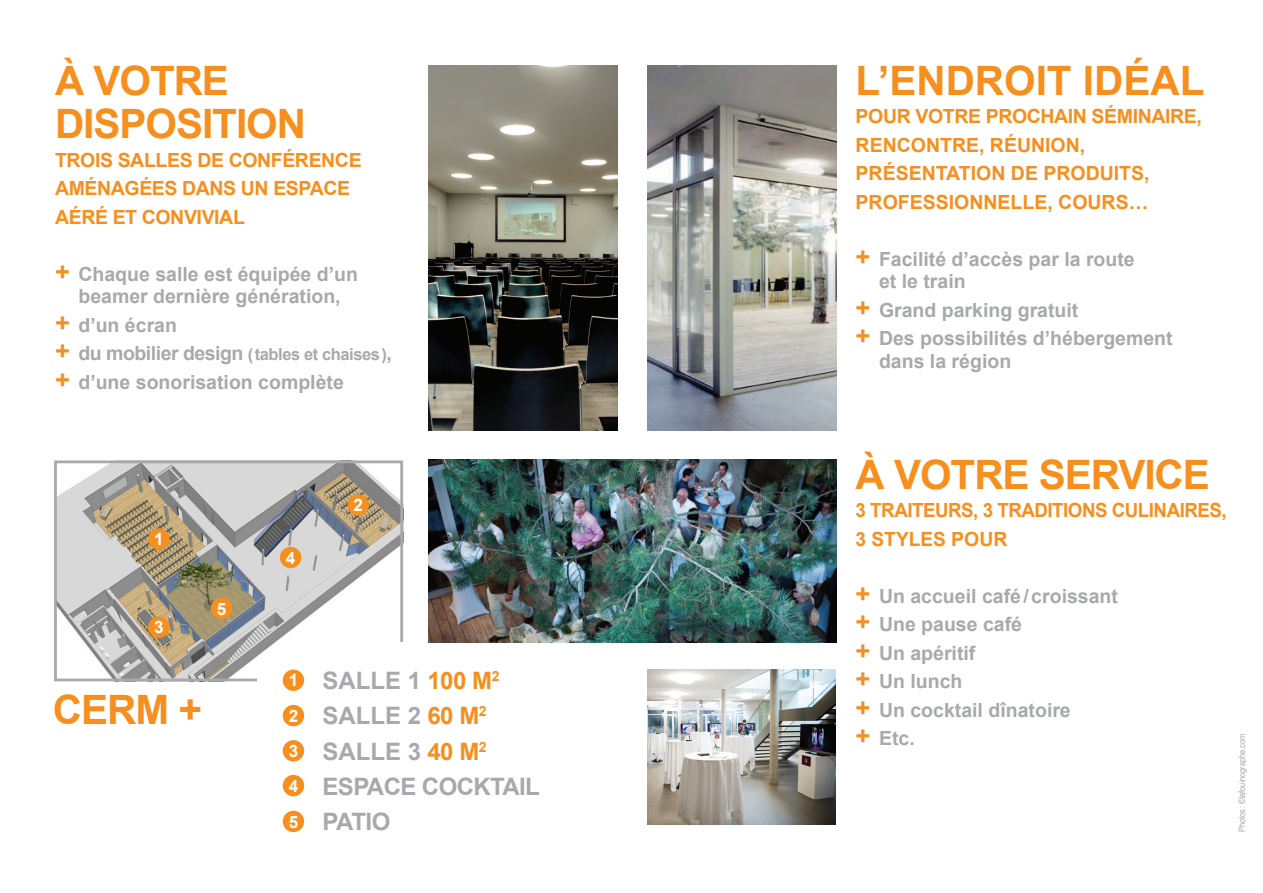
<style>
.page{position:relative;width:1263px;height:893px;background:#fff}
.page>*{position:absolute;margin:0;border:0;box-sizing:border-box;transform-origin:0 0}
.t1{font:700 40.5px/43.5px "Arial";letter-spacing:-.025em;color:#f68f1e}
.t2{font:700 40.5px "Arial";color:#f68f1e}
.t3{font:700 24px "Arial";letter-spacing:-.025em;color:#a8a9ad}
.t4{font:700 24px "Arial";letter-spacing:-.02em;color:#f68f1e}
.t5{font:700 19.5px/28.5px "Arial";color:#a8a9ad}
.t6{font:700 19.5px/28.5px "Arial";color:#f68f1e}
.t7{font:700 19.5px/28.5px "Arial";letter-spacing:-.02em;color:#f68f1e}
.t8{font:700 19.5px/28.5px "Arial";letter-spacing:-.02em;color:#f68f1e;scale:.96 1}
.t9{font:700 17.1px/35.2px "Arial";color:#fff;text-align:justify}
.t10{font:9px "Arial Narrow";color:#a8a9ad}
.s1{font-size:25.5px;color:#f68f1e}
.s2{font-size:16.5px}
.s3{color:#a8a9ad}
</style>
<div class="page">
<img style="left:647px;top:65px;width:189px;height:366px">
<img style="left:647px;top:669px;width:189px;height:156px">
<img style="left:428px;top:460px;width:408px;height:182px">
<img style="left:428px;top:65px;width:189px;height:366px">
<svg style="left:54px;top:460px;width:350px;height:222px"></svg>
<div style="left:348px;top:494px;width:21px;height:22px;background:#f68f1e;border-radius:50%"></div>
<div style="left:148px;top:616px;width:22px;height:22px;background:#f68f1e;border-radius:50%"></div>
<div style="left:211px;top:598px;width:21px;height:21px;background:#f68f1e;border-radius:50%"></div>
<div style="left:283px;top:670px;width:21px;height:21px;background:#f68f1e;border-radius:50%"></div>
<div style="left:283px;top:705px;width:21px;height:21px;background:#f68f1e;border-radius:50%"></div>
<div style="left:283px;top:740px;width:21px;height:21px;background:#f68f1e;border-radius:50%"></div>
<div style="left:283px;top:811px;width:21px;height:21px;background:#f68f1e;border-radius:50%"></div>
<div style="left:283px;top:775px;width:21px;height:21px;background:#f68f1e;border-radius:50%"></div>
<div style="left:280px;top:547px;width:21px;height:21px;background:#f68f1e;border-radius:50%"></div>
<h1 class="t1" style="left:55px;top:60px;width:252px">à votre<br>DISPOSITION</h1>
<p class="t7" style="left:55px;top:146px;width:308px">TROIS SALLES DE CONFÉRENCE<br>AMÉNAGÉES DANS UN ESPA</p>
<p class="t7" style="left:323px;top:175px;width:28px">CE</p>
<p class="t7" style="left:55px;top:203px;width:191px">AÉRÉ ET CONVIVIAL</p>
<p class="t5" style="left:55px;top:263px;width:304px;line-height:22.5px;text-align:center"><span class="s1">+</span> Chaque salle est équipée d’un beamer dernière génération,</p>
<p class="t5" style="left:55px;top:311px;width:338px"><span class="s1">+</span> d’un écran<br><span class="s1">+</span> du mobilier design <span class="s2">(tables et chaises)</span>, <span class="s1">+</span> d’une sonorisation complète</p>
<p class="t9" style="left:154px;top:522px;width:11px">1</p>
<p class="t9" style="left:154px;top:610px;width:11px">3</p>
<p class="t9" style="left:217px;top:591px;width:11px">5</p>
<h1 class="t1" style="left:53px;top:689px;width:151px">CERM +</h1>
<p class="t9" style="left:286px;top:541px;width:11px">4</p>
<p class="t9" style="left:354px;top:488px;width:11px">2</p>
<p class="t9" style="left:289px;top:663px;width:11px">1<br>2<br>3</p>
<p class="t3" style="left:323px;top:665px;width:17px">SAlle</p>
<p class="t4" style="left:408px;top:665px;width:93px"><span class="s3">1</span> 100 M<sup>2</sup></p>
<p class="t3" style="left:323px;top:700px;width:17px">SAlle</p>
<p class="t4" style="left:408px;top:700px;width:80px"><span class="s3">2</span> 60 M<sup>2</sup></p>
<p class="t3" style="left:323px;top:735px;width:49px">Salle</p>
<p class="t4" style="left:408px;top:735px;width:80px"><span class="s3">3</span> 40 M<sup>2</sup></p>
<p class="t9" style="left:289px;top:769px;width:11px">4</p>
<p class="t3" style="left:323px;top:770px;width:117px">Espace coc</p>
<p class="t3" style="left:473px;top:770px;width:56px">ktail</p>
<p class="t9" style="left:289px;top:804px;width:11px">5</p>
<p class="t3" style="left:323px;top:806px;width:56px">Patio</p>
<h1 class="t2" style="left:856px;top:54px;width:350px">L’ENDROIT IDÉAL</h1>
<p class="t6" style="left:856px;top:103px;width:348px">POUR VOTRE PROCHAIN SÉMINAIRE,<br>RENCONTRE, RÉUNION,<br>PRÉSENTATION DE PRODUITS,<br>PROFESSIONNELLE, COURS…</p>
<p class="t5" style="left:879px;top:248px;width:257px;line-height:22.5px;text-indent:-23px"><span class="s1">+</span> Facilité d’accès par la route et le train</p>
<p class="t5" style="left:856px;top:296px;width:319px"><span class="s1">+</span> Grand parking gratuit<br><span class="s1">+</span> Des possibilités d’hébergement</p>
<p class="t5" style="left:879px;top:347px;width:134px">dans la région</p>
<h1 class="t1" style="left:856px;top:454px;width:356px">À VOTRE SERVICE</h1>
<p class="t8" style="left:856px;top:497px;width:388px">3 TRAITEURS, 3 TRADITIONS CULINAIRES,<br>3 STYLES POUR</p>
<p class="t5" style="left:856px;top:582px;width:264px"><span class="s1">+</span> Un accueil café/croissant <span class="s1">+</span> Une pause café<br><span class="s1">+</span> Un apéritif<br><span class="s1">+</span> Un lunch<br><span class="s1">+</span> Un cocktail dînatoire<br><span class="s1">+</span> Etc.</p>
<p class="t10" style="left:1235px;top:832px;width:100px;rotate:-90deg">Photos : ©lafouinographe.com</p>
</div>
